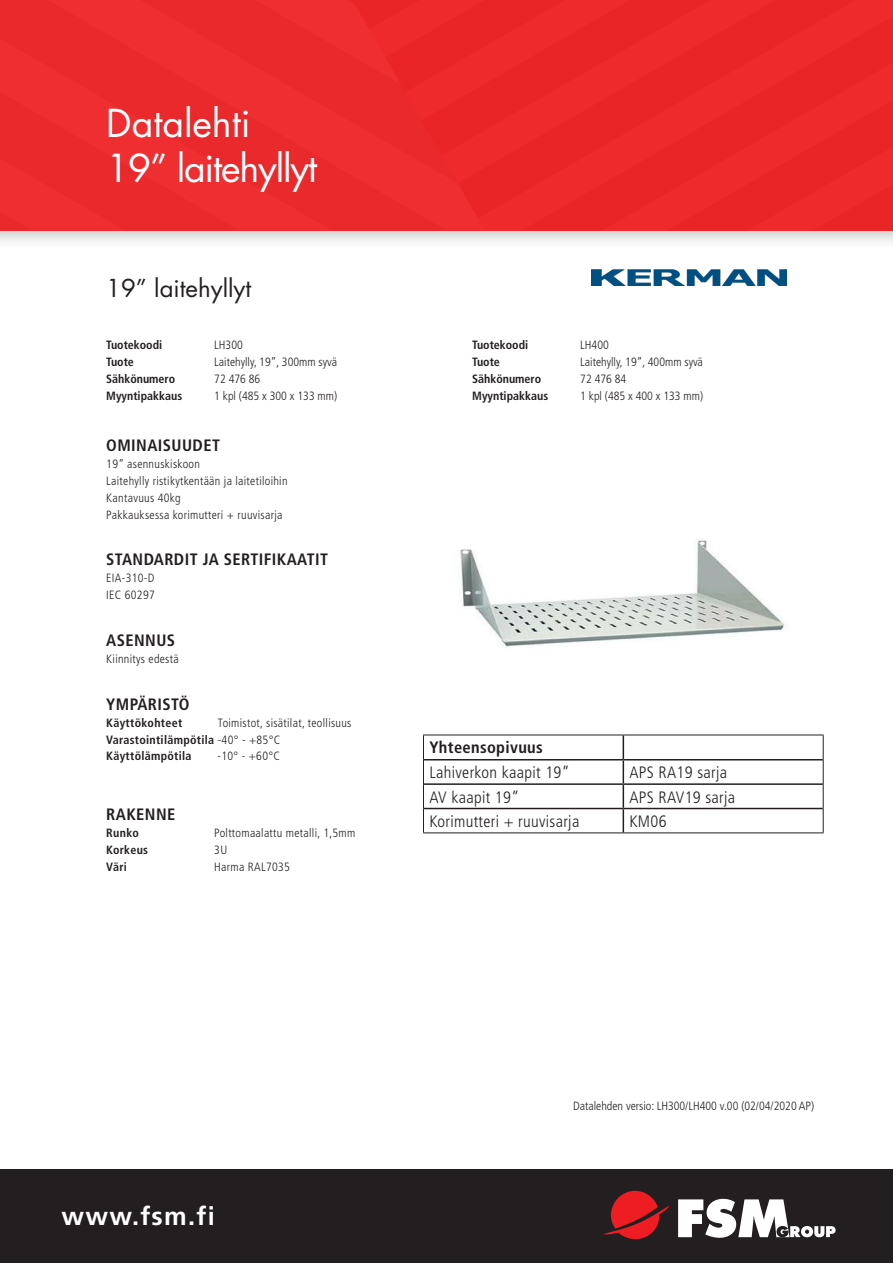
<style>
.page{position:relative;width:893px;height:1263px;background:#fff}
.page>*{position:absolute;margin:0;border:0;box-sizing:border-box;transform-origin:0 0}
.FSM_Kansiotsikko{font:37.5px "Futura Std";letter-spacing:-.03em;color:#fff}
.FSM_Kansiotsikko-2{font:37.5px "Futura Std";color:#fff}
.t1{font:700 25.5px "Frutiger LT Std";letter-spacing:.05em;color:#fff}
.FSM_etusivu_ingressi{font:24px "Futura Std";color:#231f20}
.FSM_etusivu_tunniste{font:300 condensed 16.5px "Frutiger LT Std";letter-spacing:.02em;color:#231f20}
.FSM_LEIPIS{font:700 condensed 16.5px "Frutiger LT Std";letter-spacing:.025em;color:#231f20}
.FSM_etusivu_tunniste-2{font:700 condensed 16.5px "Frutiger LT Std";letter-spacing:.02em;color:#231f20}
.FSM_LEIPIS-2{font:300 condensed 12px "Frutiger LT Std";letter-spacing:.025em;color:#231f20}
.FSM_LEIPIS-3{font:300 condensed 12px "Frutiger LT Std";color:#231f20}
.FSM_LEIPIS-4{font:700 condensed 12px "Frutiger LT Std";color:#231f20}
.FSM_LEIPIS-5{font:700 condensed 12px "Frutiger LT Std";letter-spacing:.025em;color:#231f20}
.s1{font-weight:300}
</style>
<div class="page">
<div style="left:0;top:1169px;width:893px;height:94px;background:#231f20"></div>
<svg style="left:678px;top:1199px;width:158px;height:39px"></svg>
<svg style="left:603px;top:1191px;width:66px;height:48px"></svg>
<div style="left:0;top:0;width:893px;height:251px;background:#231f20;opacity:.4"></div>
<div style="left:521px;top:218px;width:372px;height:13px;background:#ea2528"></div>
<div style="left:485px;top:155px;width:408px;height:63px;background:#ea2528"></div>
<div style="left:485px;top:0;width:408px;height:155px;background:#ea2528"></div>
<div style="left:485px;top:0;width:404px;height:92px;background:#ea2528"></div>
<div style="left:447px;top:29px;width:38px;height:202px;background:#ee2a2d"></div>
<div style="left:458px;top:0;width:395px;height:29px;background:#ea2528"></div>
<div style="left:447px;top:0;width:11px;height:184px;background:#ea2629"></div>
<div style="left:0;top:0;width:447px;height:231px;background:#ea292c"></div>
<div style="left:0;top:92px;width:240px;height:139px;background:#ea292c"></div>
<img style="left:592px;top:269px;width:195px;height:17px">
<hr style="left:423px;top:735px;width:200px;height:1px;background:#231f20">
<hr style="left:623px;top:735px;width:201px;height:1px;background:#231f20">
<svg style="left:423px;top:735px;width:1px;height:97px"></svg>
<svg style="left:823px;top:735px;width:1px;height:97px"></svg>
<hr style="left:423px;top:832px;width:200px;height:1px;background:#231f20">
<hr style="left:623px;top:832px;width:201px;height:1px;background:#231f20">
<hr style="left:424px;top:759px;width:199px;height:1px;background:#231f20">
<hr style="left:623px;top:759px;width:200px;height:1px;background:#231f20">
<hr style="left:424px;top:783px;width:199px;height:2px;background:#231f20">
<hr style="left:623px;top:783px;width:200px;height:2px;background:#231f20">
<hr style="left:424px;top:808px;width:199px;height:1px;background:#231f20">
<hr style="left:623px;top:808px;width:200px;height:1px;background:#231f20">
<svg style="left:623px;top:735px;width:1px;height:97px"></svg>
<img style="left:460px;top:539px;width:325px;height:109px">
<p class="FSM_Kansiotsikko-2" style="left:106px;top:100px;width:146px">Datalehti</p>
<p class="FSM_Kansiotsikko" style="left:106px;top:145px;width:212px">19” laitehyllyt</p>
<p class="FSM_etusivu_ingressi" style="left:106px;top:273px;width:146px">19” laitehyllyt</p>
<p class="FSM_LEIPIS-4" style="left:106px;top:338px;width:57px">Tuotekoodi</p>
<p class="FSM_LEIPIS-2" style="left:214px;top:338px;width:30px">LH300</p>
<p class="FSM_LEIPIS-4" style="left:106px;top:355px;width:29px">Tuote</p>
<p class="FSM_LEIPIS-3" style="left:214px;top:355px;width:124px">Laitehylly, 19”, 300mm syvä</p>
<p class="FSM_LEIPIS-4" style="left:106px;top:372px;width:70px">Sähkönumero</p>
<p class="FSM_LEIPIS-2" style="left:214px;top:372px;width:48px">72 476 86</p>
<p class="FSM_LEIPIS-4" style="left:106px;top:389px;width:78px">Myyntipakkaus</p>
<p class="FSM_LEIPIS-3" style="left:214px;top:389px;width:124px">1 kpl (485 x 300 x 133 mm)</p>
<p class="FSM_LEIPIS" style="left:106px;top:435px;width:115px">OMINAISUUDET</p>
<p class="FSM_LEIPIS-2" style="left:106px;top:457px;width:95px">19” asennuskiskoon</p>
<p class="FSM_LEIPIS-2" style="left:106px;top:474px;width:183px">Laitehylly ristikytkentään ja laitetiloihin</p>
<p class="FSM_LEIPIS-2" style="left:106px;top:491px;width:76px">Kantavuus 40kg</p>
<p class="FSM_LEIPIS-2" style="left:106px;top:508px;width:178px">Pakkauksessa korimutteri + ruuvisarja</p>
<p class="FSM_LEIPIS" style="left:106px;top:550px;width:223px">STANDARDIT JA SERTIFIKAATIT</p>
<p class="FSM_LEIPIS-2" style="left:106px;top:571px;width:50px">EIA-310-D</p>
<p class="FSM_LEIPIS-2" style="left:106px;top:588px;width:50px">IEC 60297</p>
<p class="FSM_LEIPIS" style="left:106px;top:630px;width:70px">ASENNUS</p>
<p class="FSM_LEIPIS-2" style="left:106px;top:652px;width:74px">Kiinnitys edestä</p>
<p class="FSM_LEIPIS" style="left:106px;top:694px;width:85px">YMPÄRISTÖ</p>
<p class="FSM_LEIPIS-5" style="left:106px;top:715px;width:77px">Käyttökohteet</p>
<p class="FSM_LEIPIS-2" style="left:218px;top:716px;width:135px">Toimistot, sisätilat, teollisuus</p>
<p class="FSM_LEIPIS-5" style="left:106px;top:732px;width:175px">Varastointilämpötila <span class="s1">-40° - +85°C</span></p>
<p class="FSM_LEIPIS-5" style="left:106px;top:749px;width:87px">Käyttölämpötila</p>
<p class="FSM_LEIPIS-2" style="left:217px;top:749px;width:64px">-10° - +60°C</p>
<p class="FSM_LEIPIS" style="left:106px;top:805px;width:71px">RAKENNE</p>
<p class="FSM_LEIPIS-4" style="left:106px;top:826px;width:34px">Runko</p>
<p class="FSM_LEIPIS-2" style="left:214px;top:826px;width:143px">Polttomaalattu metalli, 1,5mm</p>
<p class="FSM_LEIPIS-5" style="left:106px;top:843px;width:43px">Korkeus</p>
<p class="FSM_LEIPIS-2" style="left:214px;top:843px;width:14px">3U</p>
<p class="FSM_LEIPIS-4" style="left:106px;top:860px;width:22px">Väri</p>
<p class="FSM_LEIPIS-2" style="left:214px;top:860px;width:77px">Harma RAL7035</p>
<p class="FSM_LEIPIS-4" style="left:472px;top:338px;width:57px">Tuotekoodi</p>
<p class="FSM_LEIPIS-2" style="left:580px;top:338px;width:30px">LH400</p>
<p class="FSM_LEIPIS-4" style="left:472px;top:355px;width:29px">Tuote</p>
<p class="FSM_LEIPIS-3" style="left:580px;top:355px;width:124px">Laitehylly, 19”, 400mm syvä</p>
<p class="FSM_LEIPIS-4" style="left:472px;top:372px;width:70px">Sähkönumero</p>
<p class="FSM_LEIPIS-2" style="left:580px;top:372px;width:48px">72 476 84</p>
<p class="FSM_LEIPIS-4" style="left:472px;top:389px;width:78px">Myyntipakkaus</p>
<p class="FSM_LEIPIS-3" style="left:580px;top:389px;width:124px">1 kpl (485 x 400 x 133 mm)</p>
<p class="FSM_etusivu_tunniste-2" style="left:429px;top:738px;width:115px">Yhteensopivuus</p>
<p class="FSM_etusivu_tunniste" style="left:429px;top:763px;width:142px">Lahiverkon kaapit 19”</p>
<p class="FSM_etusivu_tunniste" style="left:629px;top:763px;width:99px">APS RA19 sarja</p>
<p class="FSM_etusivu_tunniste" style="left:429px;top:787px;width:91px">AV kaapit 19”</p>
<p class="FSM_etusivu_tunniste" style="left:629px;top:787px;width:107px">APS RAV19 sarja</p>
<p class="FSM_etusivu_tunniste" style="left:429px;top:812px;width:151px">Korimutteri + ruuvisarja</p>
<p class="FSM_etusivu_tunniste" style="left:629px;top:812px;width:39px">KM06</p>
<h2 class="t1" style="left:62px;top:1201px;width:155px">www.fsm.fi</h2>
<p class="FSM_LEIPIS-3" style="left:573px;top:1099px;width:243px">Datalehden versio: LH300/LH400 v.00 (02/04/2020 AP)</p>
</div>
